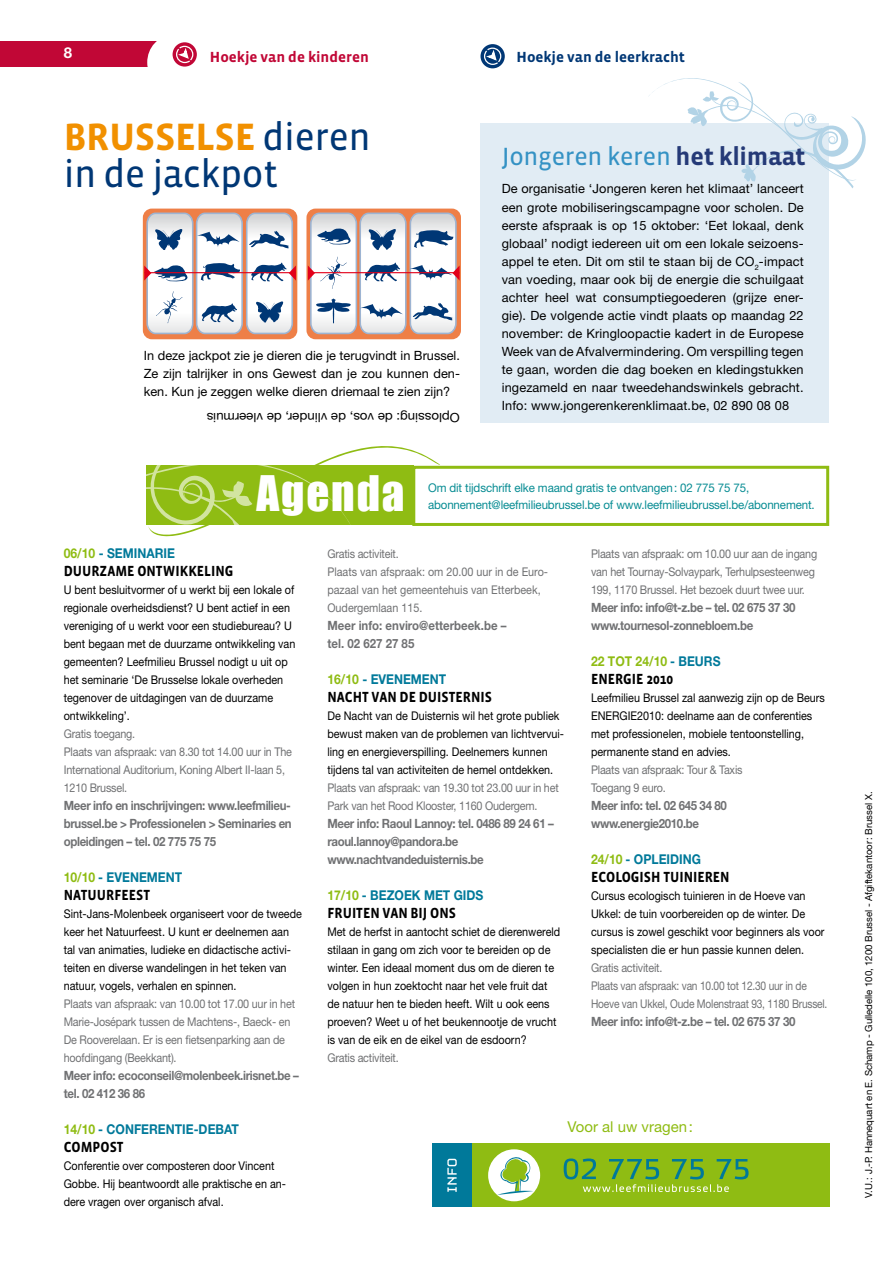
<style>
.page{position:relative;width:893px;height:1263px;background:#fff}
.page>*{position:absolute;margin:0;border:0;box-sizing:border-box;transform-origin:0 0}
.t1{font:45px "Impact";color:#fff}
.t2{font:39px/37.5px "Vista Sans Reg";letter-spacing:-.01em;color:#003775}
.t3{font:700 39px "Vista Sans";color:#f19000}
.t4{font:25.5px "Vista Sans Reg";letter-spacing:-.01em;color:#3492c4}
.t5{font:700 15px "Vista Sans";color:#000;scale:.9 1}
.t6{font:700 15px "Vista Sans";color:#003775}
.t7{font:700 15px "Vista Sans";color:#c10736}
.t8{font:15px "Helvetica Neue";color:#8fbc13}
.t9{font:700 15px "Helvetica Neue";color:#fff}
.t10{font:700 13.5px "Helvetica Neue";color:#00799a;scale:.9 1}
.t11{font:700 13.5px "Helvetica Neue";color:#8fbc13;scale:.9 1}
.t12{font:12.75px/18px "Helvetica Neue";color:#000;text-align:justify}
.t13{font:700 12.75px/18px "Helvetica Neue";letter-spacing:-.03em;color:#707173;scale:.9 1}
.t14{font:700 12.75px/18px "Helvetica Neue";color:#707173;scale:.9 1}
.t15{font:12.75px "Helvetica Neue";color:#000;scale:1.04 1}
.t16{font:12px/18px "Helvetica Neue";color:#000;scale:.9 1}
.t17{font:12px/18px "Helvetica Neue";letter-spacing:-.02em;color:#707173;scale:.9 1}
.t18{font:12px/17px "Helvetica Neue";letter-spacing:-.01em;color:#078c93;scale:.96 1}
.t19{font:12px/18px "Helvetica Neue";color:#707173;scale:.9 1}
.t20{font:9.75px "Helvetica Neue";letter-spacing:-.005em;color:#000}
.s1{font-family:"Vista Sans";font-weight:700;color:#f19000}
.s2{font-family:"Vista Sans";font-weight:700;color:#253a77}
.s3{color:#8fbc13}
.s4{color:#00799a}
</style>
<div class="page">
<div style="left:480px;top:123px;width:349px;height:299px;background:#e1ecf4"></div>
<svg style="left:649px;top:78px;width:217px;height:110px"></svg>
<svg style="left:480px;top:44px;width:25px;height:24px"></svg>
<svg style="left:483px;top:47px;width:19px;height:19px"></svg>
<div style="left:0;top:41px;width:170px;height:26px;background:#c10736"></div>
<div style="left:147px;top:35px;width:50px;height:54px;background:#fff;border-radius:50%"></div>
<svg style="left:173px;top:42px;width:24px;height:25px"></svg>
<svg style="left:175px;top:45px;width:19px;height:19px"></svg>
<svg style="left:146px;top:446px;width:299px;height:91px"></svg>
<div style="left:412px;top:466px;width:417px;height:60px;border:3px solid #8fbc13"></div>
<div style="left:143px;top:209px;width:154px;height:130px;border:2px solid #ee7f47;border-radius:8px"></div>
<div style="left:306px;top:209px;width:155px;height:130px;border:2px solid #ee7f47;border-radius:8px"></div>
<svg style="left:144px;top:212px;width:152px;height:123px"></svg>
<svg style="left:308px;top:212px;width:152px;height:123px"></svg>
<hr style="left:144px;top:272px;width:152px;height:1px;background:#e2001a">
<hr style="left:308px;top:272px;width:151px;height:1px;background:#e2001a">
<div style="left:432px;top:1143px;width:397px;height:64px;background:#8fbc13"></div>
<div style="left:432px;top:1143px;width:40px;height:64px;background:#00799a"></div>
<div style="left:488px;top:1149px;width:52px;height:52px;background:#fff;border-radius:50%"></div>
<svg style="left:497px;top:1156px;width:36px;height:39px"></svg>
<svg style="left:447px;top:1159px;width:10px;height:33px"></svg>
<svg style="left:564px;top:1158px;width:184px;height:34px"></svg>
<p class="t9" style="left:64px;top:43px;width:10px">8</p>
<p class="t7" style="left:210px;top:50px;width:160px">HOEKJE VAN DE KINDEREN</p>
<p class="t6" style="left:517px;top:49px;width:170px">HOEKJE VAN DE LEERKRACHT</p>
<h2 class="t2" style="left:64px;top:119px;width:308px;text-indent:132px"><span class="s1">LSE</span> dieren in de jackpot</h2>
<h2 class="t3" style="left:64px;top:117px;width:67px">BRUSSE</h2>
<p class="t12" style="left:144px;top:346px;width:318px">In deze jackpot zie je dieren die je terugvindt in Brussel.<br>Ze zijn talrijker in ons Gewest dan je zou kunnen den&shy;ken. Kun je zeggen welke dieren driemaal te zien zijn?</p>
<p class="t15" style="left:460px;top:425px;width:245px;rotate:-180deg">Oplossing: de vos, de vlinder, de vleermuis</p>
<h3 class="t4" style="left:502px;top:143px;width:305px">Jongeren keren <span class="s2">HET KLIMAAT</span></h3>
<p class="t12" style="left:502px;top:180px;width:303px">De organisatie ‘Jongeren keren het klimaat’ lanceert een grote mobiliseringscampagne voor scholen. De eerste afspraak is op 15 oktober: ‘Eet lokaal, denk globaal’ nodigt iedereen uit om een lokale seizoens&shy;appel te eten. Dit om stil te staan bij de CO<sub>2</sub>-impact van voeding, maar ook bij de energie die schuilgaat achter heel wat consumptiegoederen (grijze ener&shy;gie). De volgende actie vindt plaats op maandag 22 november: de Kringloopactie kadert in de Europese Week van de Afvalvermindering. Om verspilling tegen te gaan, worden die dag boeken en kledingstukken ingezameld en naar tweedehandswinkels gebracht.</p>
<p class="t12" style="left:502px;top:396px;width:289px">Info: www.jongerenkerenklimaat.be, 02 890 08 08</p>
<h1 class="t1" style="left:256px;top:458px;width:150px">Agenda</h1>
<p class="t18" style="left:428px;top:479px;width:404px">Om dit tijdschrift elke maand gratis te ontvangen: 02 775 75 75, abonnement@leefmilieubrussel.be of www.leefmilieubrussel.be/abonnement.</p>
<p class="t10" style="left:64px;top:545px;width:125px"><span class="s3">06/10</span> - Seminarie</p>
<p class="t5" style="left:64px;top:563px;width:60px">DUU RZAME</p>
<p class="t5" style="left:137px;top:563px;width:106px">ONTWIKKELING</p>
<p class="t16" style="left:64px;top:581px;width:259px">U bent besluitvormer of u werkt bij een lokale of regionale overheidsdienst? U bent actief in een vereniging of u werkt voor een studiebureau? U bent begaan met de duurzame ontwikkeling van gemeenten? Leefmilieu Brussel nodigt u uit op het seminarie ‘De Brusselse lokale overheden tegenover de uitdagingen van de duurzame ontwikkeling’.</p>
<p class="t17" style="left:64px;top:725px;width:255px">Gratis toegang.<br>Plaats van afspraak: van 8.30 tot 14.00 uur in The International Auditorium, Koning Albert II-laan 5, 1210 Brussel.</p>
<p class="t13" style="left:64px;top:796px;width:255px;text-align:justify">Meer info en inschrijvingen: www.leefmilieu&shy;brussel.be &gt; Professionelen &gt; Seminaries en opleidingen – tel. 02 775 75 75</p>
<p class="t10" style="left:64px;top:869px;width:76px"><span class="s3">10/10</span> - EVENEMENT</p>
<p class="t5" style="left:64px;top:887px;width:97px">NATUU RFEEST</p>
<p class="t16" style="left:64px;top:905px;width:266px">Sint-Jans-Molenbeek organiseert voor de tweede keer het Natuurfeest. U kunt er deelnemen aan tal van animaties, ludieke en didactische activi&shy;teiten en diverse wandelingen in het teken van natuur, vogels, verhalen en spinnen.</p>
<p class="t17" style="left:64px;top:995px;width:258px">Plaats van afspraak: van 10.00 tot 17.00 uur in het Marie-Josépark tussen de Machtens-, Baeck- en De Rooverelaan. Er is een fietsenparking aan de hoofdingang (Beekkant).</p>
<p class="t13" style="left:64px;top:1066px;width:263px">Meer info: ecoconseil@molenbeek.irisnet.be – tel. 02 412 36 86</p>
<p class="t11" style="left:64px;top:1121px;width:59px">14/10 <span class="s4">- CON</span></p>
<p class="t10" style="left:134px;top:1121px;width:18px">FERENTIE</p>
<p class="t10" style="left:194px;top:1121px;width:43px">-DEBAT</p>
<p class="t5" style="left:64px;top:1139px;width:68px">COMPOST</p>
<p class="t16" style="left:64px;top:1157px;width:248px">Conferentie over composteren door Vincent<br>Gobbe. Hij beantwoordt alle praktische en an&shy;dere vragen over organisch afval.</p>
<p class="t19" style="left:327px;top:545px;width:247px">Gratis activiteit.<br>Plaats van afspraak: om 20.00 uur in de Euro&shy;pazaal van het gemeentehuis van Etterbeek,<br>Oudergemlaan 115.</p>
<p class="t14" style="left:327px;top:616px;width:201px">Meer info: enviro@etterbeek.be – tel. 02 627 27 85</p>
<p class="t10" style="left:327px;top:671px;width:134px"><span class="s3">16/10</span> - Evenement</p>
<p class="t5" style="left:327px;top:689px;width:184px">NACHT VAN DE DUISTERNIS</p>
<p class="t16" style="left:327px;top:707px;width:264px">De Nacht van de Duisternis wil het grote publiek bewust maken van de problemen van lichtvervui&shy;ling en energieverspilling. Deelnemers kunnen tijdens tal van activiteiten de hemel ontdekken.</p>
<p class="t17" style="left:327px;top:779px;width:258px">Plaats van afspraak: van 19.30 tot 23.00 uur in het<br>Park van het Rood Klooster, 1160 Oudergem.</p>
<p class="t13" style="left:327px;top:814px;width:253px">Meer info: Raoul Lannoy: tel. 0486 89 24 61 – raoul.lannoy@pandora.be www.nachtvandeduisternis.be</p>
<p class="t10" style="left:327px;top:887px;width:86px"><span class="s3">17/10</span> - BEZOEK</p>
<p class="t10" style="left:424px;top:887px;width:11px">MET</p>
<p class="t10" style="left:454px;top:887px;width:34px">GID S</p>
<p class="t5" style="left:327px;top:905px;width:143px">FRU ITEN VAN BIJ ONS</p>
<p class="t16" style="left:327px;top:923px;width:260px">Met de herfst in aantocht schiet de dierenwereld stilaan in gang om zich voor te bereiden op de winter. Een ideaal moment dus om de dieren te volgen in hun zoektocht naar het vele fruit dat de natuur hen te bieden heeft. Wilt u ook eens proeven? Weet u of het beukennootje de vrucht is van de eik en de eikel van de esdoorn?</p>
<p class="t17" style="left:327px;top:1049px;width:81px">Gratis activiteit.</p>
<p class="t17" style="left:591px;top:545px;width:253px">Plaats van afspraak: om 10.00 uur aan de ingang van het Tournay-Solvaypark, Terhulpsesteenweg<br>199, 1170 Brussel. Het bezoek duurt twee uur.</p>
<p class="t13" style="left:591px;top:598px;width:229px">Meer info: info@t-z.be – tel. 02 675 37 30 www.tournesol-zonnebloem.be</p>
<p class="t11" style="left:591px;top:653px;width:117px">22 tot 24/10 <span class="s4">- BEUR</span></p>
<p class="t10" style="left:713px;top:653px;width:10px">S</p>
<p class="t5" style="left:591px;top:671px;width:93px">ENERGIE 2010</p>
<p class="t16" style="left:591px;top:689px;width:261px">Leefmilieu Brussel zal aanwezig zijn op de Beurs ENERGIE2010: deelname aan de conferenties met professionelen, mobiele tentoonstelling, permanente stand en advies.</p>
<p class="t17" style="left:591px;top:761px;width:170px">Plaats van afspraak: Tour &amp; Taxis<br>Toegang 9 euro.</p>
<p class="t13" style="left:591px;top:796px;width:152px">Meer info: tel. 02 645 34 80 www.energie2010.be</p>
<p class="t10" style="left:591px;top:851px;width:124px"><span class="s3">24/10</span> - Opleiding</p>
<p class="t5" style="left:591px;top:869px;width:156px">ECOLOGISH TU INIEREN</p>
<p class="t16" style="left:591px;top:887px;width:261px">Cursus ecologisch tuinieren in de Hoeve van Ukkel: de tuin voorbereiden op de winter. De cursus is zowel geschikt voor beginners als voor specialisten die er hun passie kunnen delen.</p>
<p class="t17" style="left:591px;top:959px;width:264px">Gratis activiteit.<br>Plaats van afspraak: van 10.00 tot 12.30 uur in de<br>Hoeve van Ukkel, Oude Molenstraat 93, 1180 Brussel.</p>
<p class="t13" style="left:591px;top:1012px;width:229px">Meer info: info@t-z.be – tel. 02 675 37 30</p>
<p class="t8" style="left:568px;top:1118px;width:127px">Voor al uw vragen:</p>
<p class="t20" style="left:863px;top:1197px;width:408px;rotate:-90deg">V.U.: J.-P. Hannequart en E. Schamp - Gulledelle 100, 1200 Brussel - Afgiftekantoor: Brussel X.</p>
</div>
